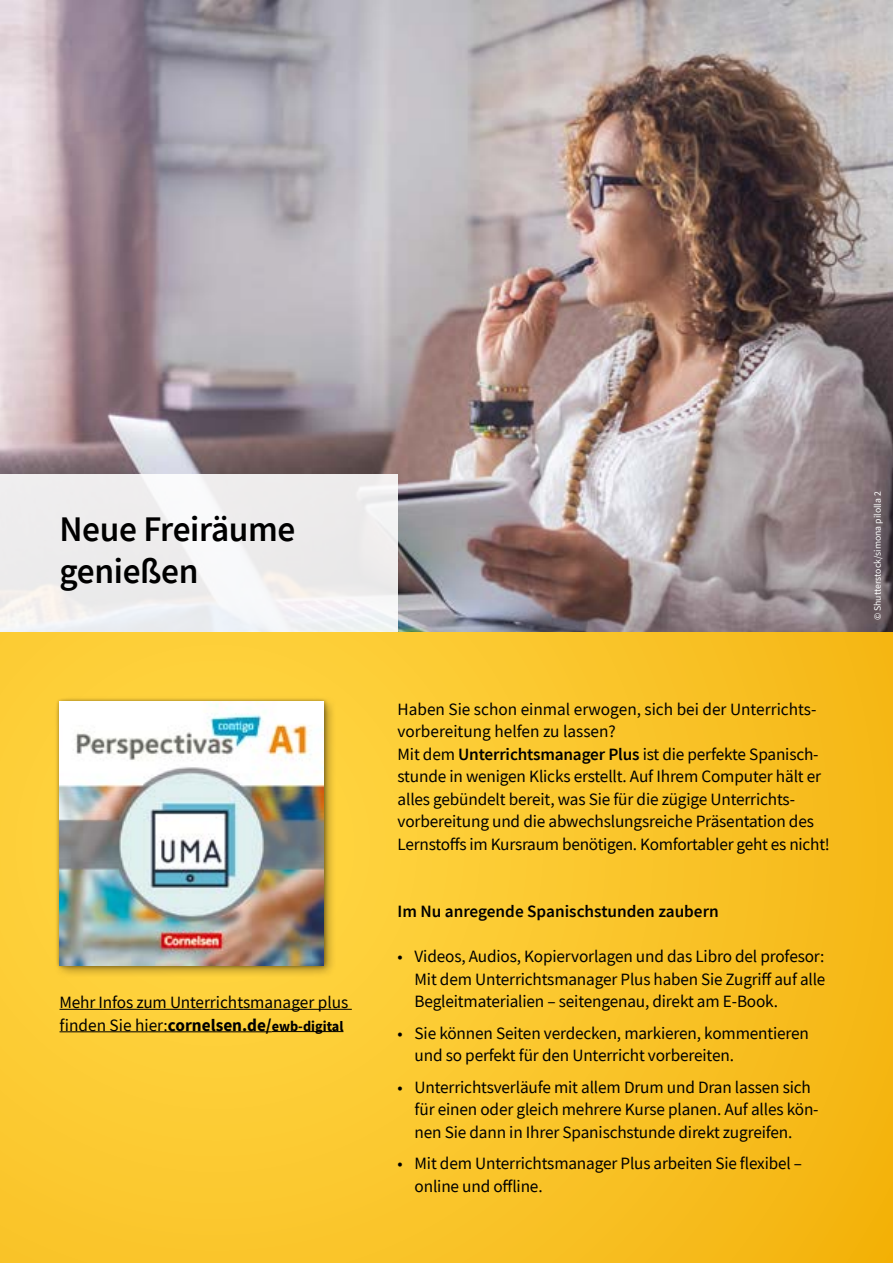
<style>
.page{position:relative;width:893px;height:1263px;background:#fff}
.page>*{position:absolute;margin:0;border:0;box-sizing:border-box;transform-origin:0 0}
.t1{font:600 36px/42px "CV Source Sans";letter-spacing:-.01em;color:#000}
.t2{font:17.25px/22.5px "CV Source Sans";letter-spacing:-.01em;color:#000}
.t3{font:600 17.25px "CV Source Sans";color:#000}
.t4{font:9.75px "CV Source Sans";color:#fff}
.s1{font-weight:700}
.s2{font-weight:700;font-size:14.25px}
.s3{font-weight:600}
</style>
<div class="page">
<svg style="left:0;top:631px;width:893px;height:632px;background:#f9c52b"></svg>
<img style="left:0;top:0;width:893px;height:631px">
<div style="left:0;top:474px;width:398px;height:157px;background:linear-gradient(to right,#efeeef,#f0eff0)"></div>
<hr style="left:60px;top:1009px;width:292px;height:1px;background:#000">
<hr style="left:60px;top:1031px;width:212px;height:1px;background:#000">
<hr style="left:272px;top:1031px;width:71px;height:1px;background:#000">
<div style="left:54px;top:696px;width:282px;height:282px;background:#000;opacity:.4"></div>
<div style="left:56px;top:698px;width:272px;height:271px;background:#000;opacity:.4"></div>
<img style="left:60px;top:702px;width:263px;height:263px">
<h1 class="t1" style="left:60px;top:507px;width:237px">Neue Freiräume genießen</h1>
<p class="t2" style="left:60px;top:991px;width:290px">Mehr Infos zum Unterrichtsmanager plus finden Sie hier:<span class="s1">cornelsen.de/</span><span class="s2">ewb-digital</span></p>
<p class="t2" style="left:398px;top:697px;width:434px">Haben Sie schon einmal erwogen, sich bei der Unterrichts&shy;vorbereitung helfen zu lassen?<br>Mit dem <span class="s3">Unterrichtsmanager Plus</span> ist die perfekte Spanisch&shy;stunde in wenigen Klicks erstellt. Auf Ihrem Computer hält er alles gebündelt bereit, was Sie für die zügige Unterrichts&shy;vorbereitung und die abwechslungsreiche Präsentation des Lernstoffs im Kursraum benötigen. Komfortabler geht es nicht!</p>
<p class="t3" style="left:398px;top:900px;width:323px">Im Nu anregende Spanischstunden zaubern</p>
<p class="t2" style="left:415px;top:945px;width:412px;text-align:justify;text-indent:-17px">• Videos, Audios, Kopiervorlagen und das Libro del profesor:<br>Mit dem Unterrichtsmanager Plus haben Sie Zugriff auf alle Begleitmaterialien – seitengenau, direkt am E-Book.</p>
<p class="t2" style="left:415px;top:1021px;width:396px;text-indent:-17px">• Sie können Seiten verdecken, markieren, kommentieren und so perfekt für den Unterricht vorbereiten.</p>
<p class="t2" style="left:415px;top:1075px;width:406px;text-indent:-17px">• Unterrichtsverläufe mit allem Drum und Dran lassen sich für einen oder gleich mehrere Kurse planen. Auf alles kön&shy;nen Sie dann in Ihrer Spanischstunde direkt zugreifen.</p>
<p class="t2" style="left:415px;top:1152px;width:389px;text-indent:-17px">• Mit dem Unterrichtsmanager Plus arbeiten Sie flexibel – online und offline.</p>
<p class="t4" style="left:871px;top:620px;width:130px;rotate:-90deg">© Shutterstock/simona pilolla 2</p>
</div>
